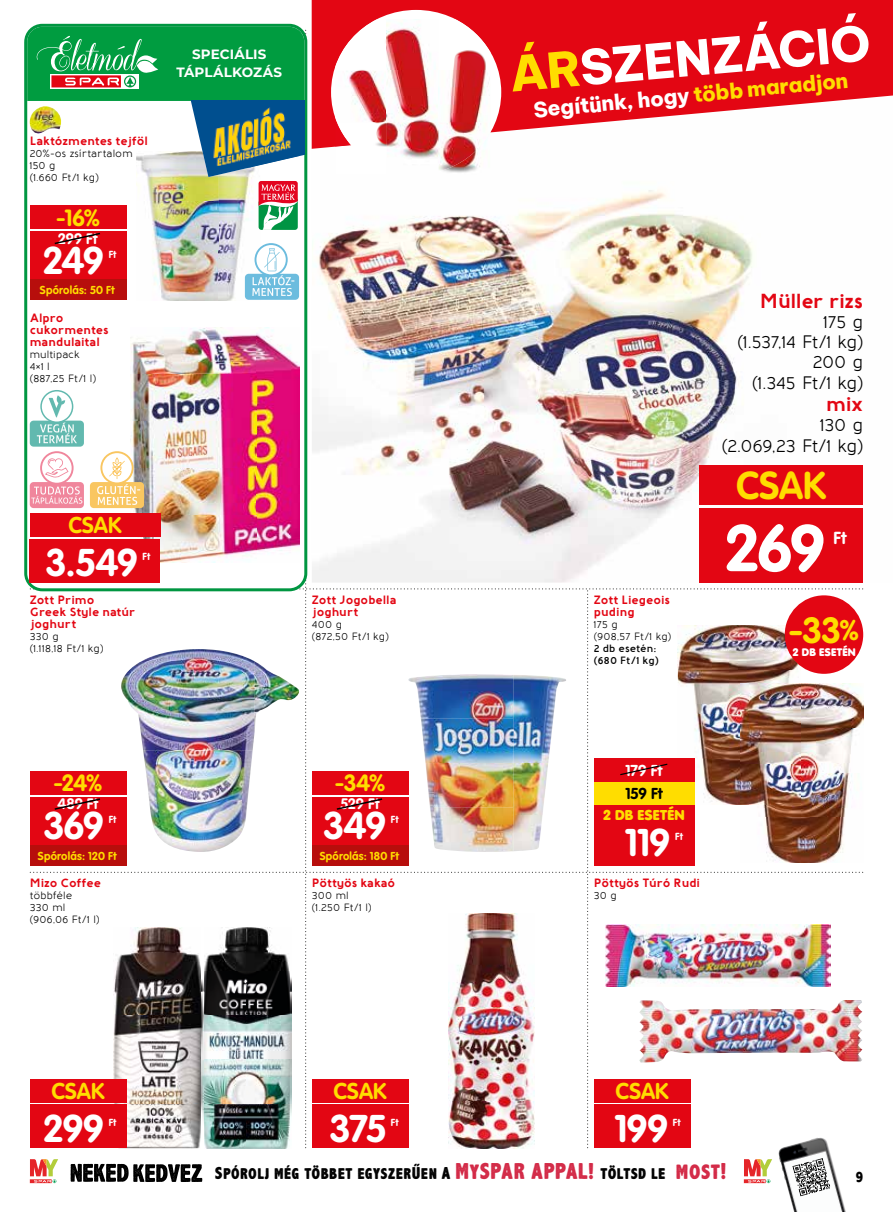
<style>
.page{position:relative;width:893px;height:1212px;background:#fff}
.page>*{position:absolute;margin:0;border:0;box-sizing:border-box;transform-origin:0 0}
.t1{font:700 64.65px "VAG Rounded Next";color:#fff}
.t2{font:800 48.3px "Be Vietnam Pro";color:#fff}
.t3{font:700 38.25px "VAG Rounded Next";color:#fd0}
.t4{font:700 38.1px "VAG Rounded Next";letter-spacing:-.015em;color:#fff}
.t5{font:700 35.85px "VAG Rounded Next";color:#fd0}
.t6{font:700 23.1px "VAG Rounded Next";color:#fd0}
.t7{font:700 22.5px "VAG Rounded Next";color:#fd0}
.t8{font:800 21px "Be Vietnam Pro";color:#fff}
.t9{font:700 20.25px "Baufra";letter-spacing:-.02em;color:#e30613}
.t10{font:500 18px/20.2px "Baufra";letter-spacing:-.015em;color:#000;text-align:right}
.t11{font:18px "Axe Handel";letter-spacing:.05em;color:#000}
.t12{font:700 17.25px "VAG Rounded Next";color:#fff}
.t13{font:16.5px "Baloo";color:#000;scale:.8 1}
.t14{font:700 15.6px "VAG Rounded Next";color:#fff}
.t15{font:700 15.6px "VAG Rounded Next";color:#000}
.t16{font:700 15px "VAG Rounded Next";letter-spacing:.01em;color:#fff}
.t17{font:900 14.1px "VAG Rounded Next";letter-spacing:.025em;color:#fd0}
.t18{font:700 13.5px/18px "Montserrat";letter-spacing:.01em;color:#fff;text-align:center}
.t19{font:700 12px/12px "Baufra";color:#e30613}
.t20{font:700 11.4px "VAG Rounded Next";letter-spacing:.015em;color:#fd0}
.t21{font:900 10.8px "VAG Rounded Next";letter-spacing:.03em;color:#fff}
.t22{font:500 10.5px/12px "Baufra";letter-spacing:.015em;color:#000}
.t23{font:600 10.5px/12px "Baufra";letter-spacing:.005em;color:#000}
.t24{font:700 10.2px "VAG Rounded Next";letter-spacing:.02em;color:#fff}
.s1{color:#fd0}
.s2{font-size:27.9px}
.s3{font-size:24px;color:#d32a47}
</style>
<div class="page">
<div style="left:312px;top:0;width:581px;height:99px;background:#e30613"></div>
<img style="left:335px;top:19px;width:155px;height:5px">
<svg style="left:743px;top:1179px;width:26px;height:5px"></svg>
<svg style="left:744px;top:1159px;width:28px;height:24px"></svg>
<svg style="left:29px;top:1179px;width:26px;height:5px"></svg>
<svg style="left:30px;top:1159px;width:28px;height:24px"></svg>
<svg style="left:71px;top:1163px;width:131px;height:19px"></svg>
<img style="left:778px;top:1148px;width:68px;height:64px">
<svg style="left:792px;top:1158px;width:38px;height:38px"></svg>
<img style="left:24px;top:24px;width:839px;height:1124px">
<img style="left:207px;top:106px;width:92px;height:61px">
<p class="t19" style="left:30px;top:135px;width:120px">Laktózmentes tejföl</p>
<p class="t22" style="left:30px;top:147px;width:104px">20%-os zsírtartalom<br>150 g<br>(1.660 Ft/1 kg)</p>
<h3 class="t6" style="left:56px;top:203px;width:45px">-16%</h3>
<h3 class="t4" style="left:43px;top:235px;width:62px">249</h3>
<p class="t24" style="left:109px;top:247px;width:9px">Ft</p>
<p class="t20" style="left:40px;top:283px;width:77px">Spórolás: 50 Ft</p>
<h3 class="t16" style="left:58px;top:229px;width:41px">299 Ft</h3>
<p class="t19" style="left:30px;top:311px;width:80px">Alpro cukormentes mandulaital</p>
<p class="t22" style="left:30px;top:347px;width:68px">multipack<br>4×1 l<br>(887,25 Ft/1 l)</p>
<p class="t18" style="left:176px;top:44px;width:107px">SPECIÁLIS<br>TÁPLÁLKOZÁS</p>
<h3 class="t7" style="left:68px;top:511px;width:55px">CSAK</h3>
<h3 class="t4" style="left:46px;top:538px;width:93px">3.549</h3>
<p class="t24" style="left:143px;top:550px;width:9px">Ft</p>
<p class="t19" style="left:30px;top:593px;width:107px">Zott Primo<br>Greek Style natúr joghurt</p>
<p class="t22" style="left:30px;top:630px;width:75px">330 g<br>(1.118,18 Ft/1 kg)</p>
<h3 class="t6" style="left:54px;top:768px;width:50px">-24%</h3>
<h3 class="t4" style="left:44px;top:801px;width:61px">369</h3>
<p class="t24" style="left:109px;top:813px;width:9px">Ft</p>
<p class="t20" style="left:38px;top:848px;width:80px">Spórolás: 120 Ft</p>
<h3 class="t16" style="left:57px;top:794px;width:43px">489 Ft</h3>
<p class="t19" style="left:30px;top:876px;width:73px">Mizo Coffee</p>
<p class="t22" style="left:30px;top:889px;width:72px">többféle<br>330 ml (906,06 Ft/1 l)</p>
<p class="t19" style="left:312px;top:593px;width:86px">Zott Jogobella joghurt</p>
<p class="t22" style="left:312px;top:618px;width:79px">400 g<br>(872,50 Ft/1 kg)</p>
<h3 class="t6" style="left:335px;top:768px;width:52px">-34%</h3>
<h3 class="t4" style="left:324px;top:801px;width:64px">349</h3>
<p class="t24" style="left:391px;top:813px;width:9px">Ft</p>
<p class="t20" style="left:320px;top:848px;width:81px">Spórolás: 180 Ft</p>
<h3 class="t16" style="left:341px;top:794px;width:41px">529 Ft</h3>
<p class="t19" style="left:312px;top:876px;width:85px">Pöttyös kakaó</p>
<p class="t22" style="left:312px;top:889px;width:61px">300 ml (1.250 Ft/1 l)</p>
<h2 class="t2" style="left:506px;top:32px;width:363px;rotate:-5deg"><span class="s1">ÁR</span>SZENZÁCIÓ</h2>
<h3 class="t8" style="left:532px;top:91px;width:317px;rotate:-5deg">Segítünk, hogy <span class="s1">több maradjon</span></h3>
<h3 class="t9" style="left:760px;top:286px;width:105px">Müller rizs</h3>
<h3 class="t10" style="left:737px;top:311px;width:127px">175 g<br>(1.537,14 Ft/1 kg)<br>200 g<br>(1.345 Ft/1 kg)</h3>
<h3 class="t9" style="left:826px;top:389px;width:38px">mix</h3>
<h3 class="t10" style="left:722px;top:414px;width:143px">130 g<br>(2.069,23 Ft/1 kg)</h3>
<p class="t19" style="left:594px;top:593px;width:78px">Zott Liegeois puding</p>
<p class="t22" style="left:594px;top:618px;width:79px">175 g<br>(908,57 Ft/1 kg)</p>
<p class="t23" style="left:594px;top:642px;width:66px">2 db esetén: (680 Ft/1 kg)</p>
<h3 class="t3" style="left:736px;top:460px;width:91px">CSAK</h3>
<h1 class="t1" style="left:726px;top:506px;width:101px">269</h1>
<h3 class="t12" style="left:833px;top:527px;width:15px">Ft</h3>
<h3 class="t5" style="left:788px;top:607px;width:72px">-33<span class="s2">%</span></h3>
<p class="t21" style="left:793px;top:644px;width:64px">2 DB ESETÉN</p>
<h3 class="t14" style="left:625px;top:760px;width:39px">179 Ft</h3>
<h3 class="t15" style="left:625px;top:784px;width:39px">159 Ft</h3>
<h3 class="t17" style="left:604px;top:805px;width:83px">2 DB ESETÉN</h3>
<h3 class="t4" style="left:625px;top:818px;width:47px">119</h3>
<p class="t24" style="left:675px;top:830px;width:9px">Ft</p>
<p class="t19" style="left:594px;top:876px;width:108px">Pöttyös Túró Rudi</p>
<p class="t22" style="left:594px;top:889px;width:24px">30 g</p>
<h3 class="t7" style="left:51px;top:1076px;width:55px">CSAK</h3>
<h3 class="t4" style="left:44px;top:1103px;width:62px">299</h3>
<p class="t24" style="left:109px;top:1115px;width:9px">Ft</p>
<h3 class="t7" style="left:334px;top:1076px;width:55px">CSAK</h3>
<h3 class="t4" style="left:330px;top:1103px;width:57px">375</h3>
<p class="t24" style="left:391px;top:1115px;width:9px">Ft</p>
<h3 class="t7" style="left:616px;top:1076px;width:55px">CSAK</h3>
<h3 class="t4" style="left:615px;top:1103px;width:55px">199</h3>
<p class="t24" style="left:673px;top:1115px;width:9px">Ft</p>
<h3 class="t11" style="left:215px;top:1163px;width:512px">Spórolj még többet egyszerÛen A <span class="s3">MySPAR APPAL!</span> töltsd le <span class="s3">most!</span></h3>
<h3 class="t13" style="left:856px;top:1167px;width:11px">9</h3>
</div>
